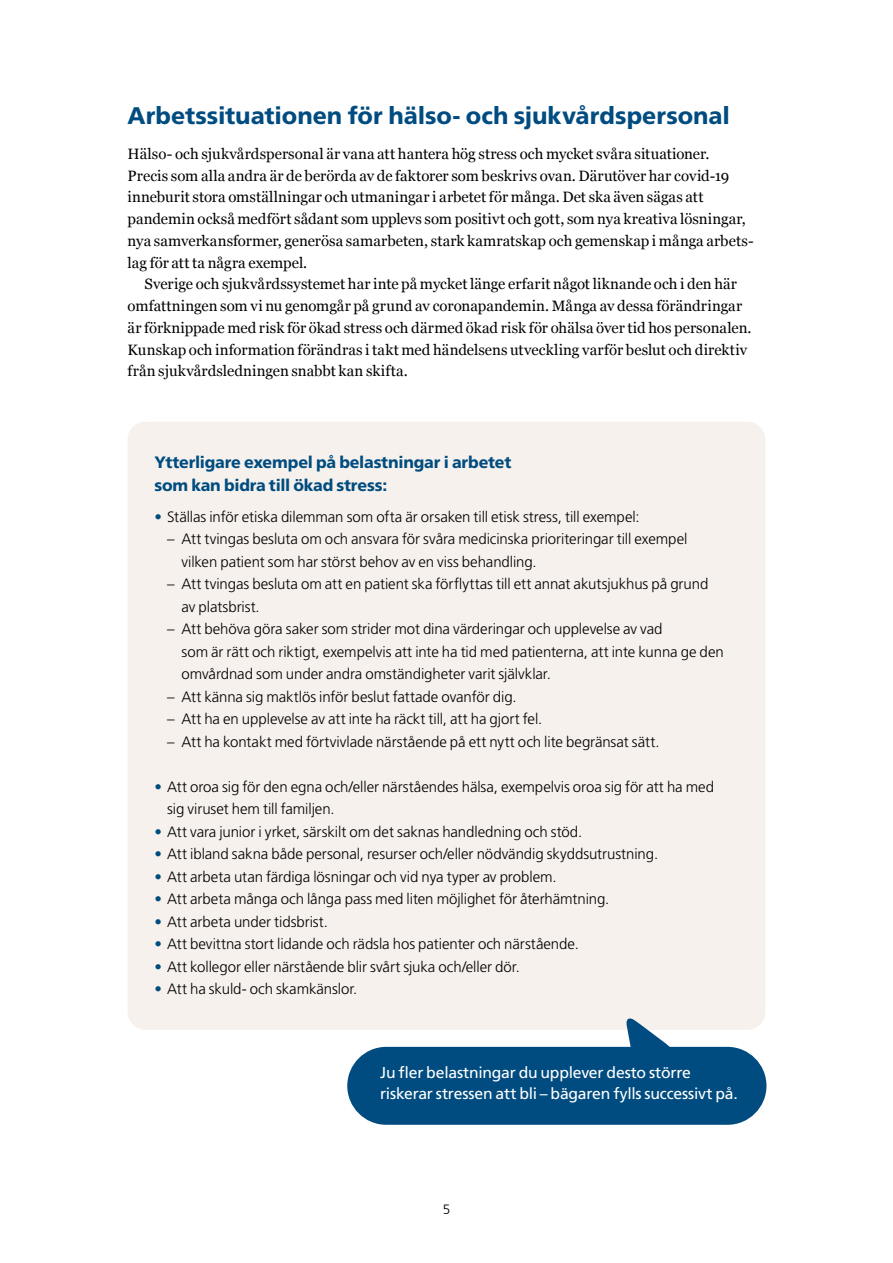
<style>
.page{position:relative;width:893px;height:1263px;background:#fff}
.page>*{position:absolute;margin:0;border:0;box-sizing:border-box;transform-origin:0 0}
.t1{font:800 24px "Frutiger SLLOTF";letter-spacing:-.005em;color:#004c80}
.t2{font:800 16.5px/22.5px "Frutiger SLLOTF";letter-spacing:-.015em;color:#004c80}
.t3{font:15.75px/21.8px "Frutiger SLLOTF";letter-spacing:-.015em;color:#fff}
.t4{font:300 15px/22.5px "Frutiger SLLOTF";letter-spacing:-.005em;color:#000001}
.t5{font:15px/21.8px "Georgia";color:#000001}
.t6{font:300 13.5px "Frutiger SLLOTF";color:#000001}
.s1{color:#004c80}
</style>
<div class="page">
<div style="left:128px;top:422px;width:637px;height:608px;background:#f6f1ec;border-radius:18px"></div>
<svg style="left:625px;top:1018px;width:56px;height:29px"></svg>
<div style="left:347px;top:1047px;width:419px;height:78px;background:#004c80;border-radius:39px"></div>
<h1 class="t1" style="left:128px;top:102px;width:604px">Arbetssituationen för hälso- och sjukvårdspersonal</h1>
<p class="t5" style="left:128px;top:142px;width:628px">Hälso- och sjukvårdspersonal är vana att hantera hög stress och mycket svåra situationer.<br>Precis som alla andra är de berörda av de faktorer som beskrivs ovan. Därutöver har covid-19 inneburit stora omställningar och utmaningar i arbetet för många. Det ska även sägas att pandemin också medfört sådant som upplevs som positivt och gott, som nya kreativa lösningar, nya samverkansformer, generösa samarbeten, stark kamratskap och gemenskap i många arbets&shy;lag för att ta några exempel.</p>
<p class="t5" style="left:128px;top:273px;width:625px;text-indent:17px">Sverige och sjukvårdssystemet har inte på mycket länge erfarit något liknande och i den här omfattningen som vi nu genomgår på grund av coronapandemin. Många av dessa förändringar är förknippade med risk för ökad stress och därmed ökad risk för ohälsa över tid hos personalen.<br>Kunskap och information förändras i takt med händelsens utveckling varför beslut och direktiv från sjukvårdsledningen snabbt kan skifta.</p>
<p class="t2" style="left:154px;top:451px;width:358px">Ytterligare exempel på belastningar i arbetet som kan bidra till ökad stress:</p>
<p class="t4" style="left:154px;top:505px;width:487px"><span class="s1">•</span> Ställas inför etiska dilemman som ofta är orsaken till etisk stress, till exempel:</p>
<p class="t4" style="left:181px;top:528px;width:507px;text-indent:-14px">– Att tvingas besluta om och ansvara för svåra medicinska prioriteringar till exempel vilken patient som har störst behov av en viss behandling.</p>
<p class="t4" style="left:181px;top:573px;width:528px;text-indent:-14px">– Att tvingas besluta om att en patient ska förflyttas till ett annat akutsjukhus på grund av platsbrist.</p>
<p class="t4" style="left:181px;top:618px;width:544px;text-indent:-14px">– Att behöva göra saker som strider mot dina värderingar och upplevelse av vad<br>som är rätt och riktigt, exempelvis att inte ha tid med patienterna, att inte kunna ge den omvårdnad som under andra omständigheter varit självklar.</p>
<p class="t4" style="left:167px;top:685px;width:351px">– Att känna sig maktlös inför beslut fattade ovanför dig.</p>
<p class="t4" style="left:167px;top:708px;width:377px">– Att ha en upplevelse av att inte ha räckt till, att ha gjort fel.</p>
<p class="t4" style="left:167px;top:730px;width:494px">– Att ha kontakt med förtvivlade närstående på ett nytt och lite begränsat sätt.</p>
<p class="t4" style="left:167px;top:775px;width:548px;text-indent:-13px"><span class="s1">•</span> Att oroa sig för den egna och/eller närståendes hälsa, exempelvis oroa sig för att ha med sig viruset hem till familjen.</p>
<p class="t4" style="left:154px;top:820px;width:429px"><span class="s1">•</span> Att vara junior i yrket, särskilt om det saknas handledning och stöd.</p>
<p class="t4" style="left:154px;top:843px;width:505px"><span class="s1">•</span> Att ibland sakna både personal, resurser och/eller nödvändig skyddsutrustning.</p>
<p class="t4" style="left:154px;top:865px;width:404px"><span class="s1">•</span> Att arbeta utan färdiga lösningar och vid nya typer av problem.</p>
<p class="t4" style="left:154px;top:888px;width:456px"><span class="s1">•</span> Att arbeta många och långa pass med liten möjlighet för återhämtning.</p>
<p class="t4" style="left:154px;top:910px;width:175px"><span class="s1">•</span> Att arbeta under tidsbrist.</p>
<p class="t4" style="left:154px;top:933px;width:426px"><span class="s1">•</span> Att bevittna stort lidande och rädsla hos patienter och närstående.</p>
<p class="t4" style="left:154px;top:955px;width:367px"><span class="s1">•</span> Att kollegor eller närstående blir svårt sjuka och/eller dör.</p>
<p class="t4" style="left:154px;top:978px;width:204px"><span class="s1">•</span> Att ha skuld- och skamkänslor.</p>
<p class="t3" style="left:380px;top:1061px;width:359px">Ju fler belastningar du upplever desto större riskerar stressen att bli – bägaren fylls successivt på.</p>
<p class="t6" style="left:443px;top:1201px;width:9px">5</p>
</div>
